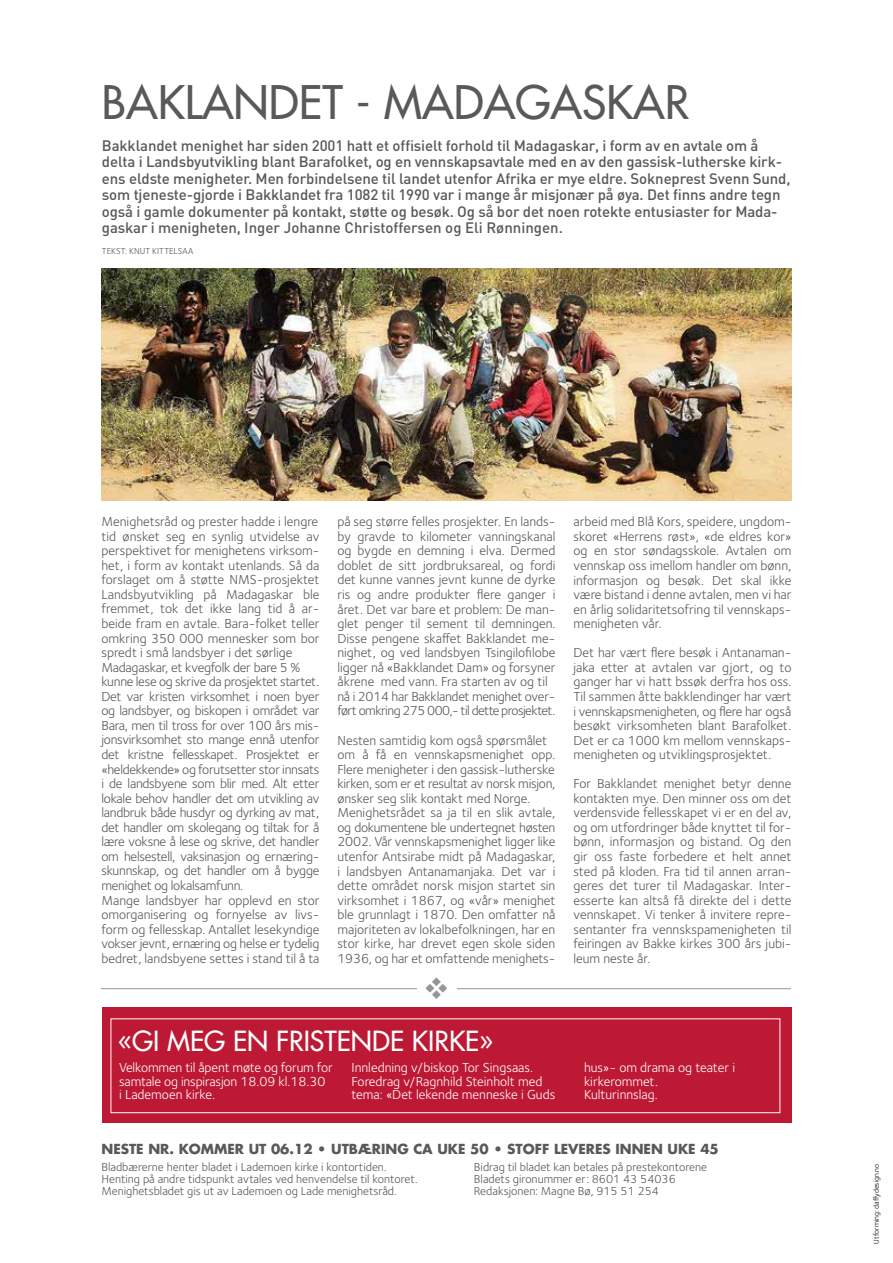
<style>
.page{position:relative;width:893px;height:1263px;background:#fff}
.page>*{position:absolute;margin:0;border:0;box-sizing:border-box;transform-origin:0 0}
.t1{font:45px "Futura";color:#58595b}
.t2{font:27px "Futura";color:#fff}
.t3{font:500 15px/16.5px "DIN";letter-spacing:-.01em;color:#58595b}
.t4{font:13.5px/14.5px "Foundry Sterling";color:#58595b;text-align:justify}
.t5{font:13.5px/14.5px "Foundry Sterling";letter-spacing:-.02em;color:#58595b}
.t6{font:13.5px/13.5px "Foundry Sterling";color:#fff}
.t7{font:700 13.5px "Futura";color:#58595b}
.t8{font:12px/12px "Foundry Sterling";color:#58595b}
.t9{font:9px "Foundry Sterling";color:#58595b}
.t10{font:7.5px "Foundry Sterling";color:#000}
</style>
<div class="page">
<hr style="left:101px;top:988px;width:690px;height:1px;background:#939598">
<div style="left:417px;top:976px;width:39px;height:35px;background:#fff"></div>
<div style="left:102px;top:1008px;width:689px;height:115px;background:#bd1934"></div>
<div style="left:111px;top:1018px;width:669px;height:95px;border:1px solid #fff"></div>
<img style="left:101px;top:269px;width:690px;height:231px">
<h1 class="t1" style="left:102px;top:74px;width:589px">BAKLANDET - MADAGASKAR</h1>
<p class="t3" style="left:102px;top:136px;width:690px">Bakklandet menighet har siden 2001 hatt et offisielt forhold til Madagaskar, i form av en avtale om å delta i Landsbyutvikling blant Barafolket, og en vennskapsavtale med en av den gassisk-lutherske kirk&shy;ens eldste menigheter. Men forbindelsene til landet utenfor Afrika er mye eldre. Sokneprest Svenn Sund, som tjeneste-gjorde i Bakklandet fra 1082 til 1990 var i mange år misjonær på øya. Det finns andre tegn også i gamle dokumenter på kontakt, støtte og besøk. Og så bor det noen rotekte entusiaster for Mada&shy;gaskar i menigheten, Inger Johanne Christoffersen og Eli Rønningen.</p>
<p class="t9" style="left:102px;top:246px;width:93px">TEKST: KNUT KITTELSAA</p>
<p class="t5" style="left:101px;top:514px;width:219px">Menighetsråd og prester hadde i lengre tid ønsket seg en synlig utvidelse av perspektivet for menighetens virksom&shy;het, i form av kontakt utenlands. Så da forslaget om å støtte NMS-prosjektet Landsbyutvikling på Madagaskar ble fremmet, tok det ikke lang tid å ar&shy;beide fram en avtale. Bara-folket teller omkring 350 000 mennesker som bor spredt i små landsbyer i det sørlige Madagaskar, et kvegfolk der bare 5 % kunne lese og skrive da prosjektet startet.<br>Det var kristen virksomhet i noen byer og landsbyer, og biskopen i området var Bara, men til tross for over 100 års mis&shy;jonsvirksomhet sto mange ennå utenfor det kristne fellesskapet. Prosjektet er «heldekkende» og forutsetter stor innsats i de landsbyene som blir med. Alt etter lokale behov handler det om utvikling av landbruk både husdyr og dyrking av mat, det handler om skolegang og tiltak for å lære voksne å lese og skrive, det handler om helsestell, vaksinasjon og ernæring&shy;skunnskap, og det handler om å bygge menighet og lokalsamfunn.<br>Mange landsbyer har opplevd en stor omorganisering og fornyelse av livs&shy;form og fellesskap. Antallet lesekyndige vokser jevnt, ernæring og helse er tydelig bedret, landsbyene settes i stand til å ta</p>
<p class="t4" style="left:337px;top:514px;width:219px;text-align:left">på seg større felles prosjekter. En lands&shy;by gravde to kilometer vanningskanal og bygde en demning i elva. Dermed doblet de sitt jordbruksareal, og fordi det kunne vannes jevnt kunne de dyrke ris og andre produkter flere ganger i året. Det var bare et problem: De man&shy;glet penger til sement til demningen.<br>Disse pengene skaffet Bakklandet me&shy;nighet, og ved landsbyen Tsingilofilobe ligger nå «Bakklandet Dam» og forsyner åkrene med vann. Fra starten av og til nå i 2014 har Bakklandet menighet over&shy;ført omkring 275 000,- til dette prosjektet.</p>
<p class="t4" style="left:337px;top:733px;width:219px;text-align:left">Nesten samtidig kom også spørsmålet om å få en vennskapsmenighet opp.<br>Flere menigheter i den gassisk-lutherske kirken, som er et resultat av norsk misjon, ønsker seg slik kontakt med Norge.<br>Menighetsrådet sa ja til en slik avtale, og dokumentene ble undertegnet høsten 2002. Vår vennskapsmenighet ligger like utenfor Antsirabe midt på Madagaskar, i landsbyen Antanamanjaka. Det var i dette området norsk misjon startet sin virksomhet i 1867, og «vår» menighet ble grunnlagt i 1870. Den omfatter nå majoriteten av lokalbefolkningen, har en stor kirke, har drevet egen skole siden 1936, og har et omfattende menighets-</p>
<p class="t4" style="left:573px;top:515px;width:219px">arbeid med Blå Kors, speidere, ungdom&shy;skoret «Herrens røst», «de eldres kor» og en stor søndagsskole. Avtalen om vennskap oss imellom handler om bønn, informasjon og besøk. Det skal ikke være bistand i denne avtalen, men vi har en årlig solidaritetsofring til vennskaps&shy;menigheten vår.</p>
<p class="t4" style="left:573px;top:646px;width:219px">Det har vært flere besøk i Antanaman&shy;jaka etter at avtalen var gjort, og to ganger har vi hatt bssøk derfra hos oss.<br>Til sammen åtte bakklendinger har vært i vennskapsmenigheten, og flere har også besøkt virksomheten blant Barafolket.<br>Det er ca 1000 km mellom vennskaps&shy;menigheten og utviklingsprosjektet.</p>
<p class="t4" style="left:573px;top:777px;width:219px">For Bakklandet menighet betyr denne kontakten mye. Den minner oss om det verdensvide fellesskapet vi er en del av, og om utfordringer både knyttet til for&shy;bønn, informasjon og bistand. Og den gir oss faste forbedere et helt annet sted på kloden. Fra tid til annen arran&shy;geres det turer til Madagaskar. Inter&shy;esserte kan altså få direkte del i dette vennskapet. Vi tenker å invitere repre&shy;sentanter fra vennskspamenigheten til feiringen av Bakke kirkes 300 års jubi&shy;leum neste år.</p>
<h2 class="t2" style="left:118px;top:1024px;width:377px">«GI MEG EN FRISTENDE KIRKE»</h2>
<p class="t6" style="left:119px;top:1061px;width:215px">Velkommen til åpent møte og forum for samtale og inspirasjon 18.09 kl.18.30<br>i Lademoen kirke.</p>
<p class="t6" style="left:352px;top:1061px;width:205px">Innledning v/biskop Tor Singsaas.<br>Foredrag v/Ragnhild Steinholt med tema: «Det lekende menneske i Guds</p>
<p class="t6" style="left:584px;top:1061px;width:153px">hus»- om drama og teater i kirkerommet.<br>Kulturinnslag.</p>
<p class="t7" style="left:101px;top:1140px;width:619px">NESTE NR. KOMMER UT 06.12 • UTBÆRING CA UKE 50 • STOFF LEVERES INNEN UKE 45</p>
<p class="t8" style="left:101px;top:1161px;width:318px">Bladbærerne henter bladet i Lademoen kirke i kontortiden.<br>Henting på andre tidspunkt avtales ved henvendelse til kontoret.<br>Menighetsbladet gis ut av Lademoen og Lade menighetsråd.</p>
<p class="t8" style="left:474px;top:1161px;width:235px">Bidrag til bladet kan betales på prestekontorene<br>Bladets gironummer er: 8601 43 54036<br>Redaksjonen: Magne Bø, 915 51 254</p>
<p class="t10" style="left:872px;top:1244px;width:81px;rotate:-90deg">Utforming: daffydesign.no</p>
</div>
